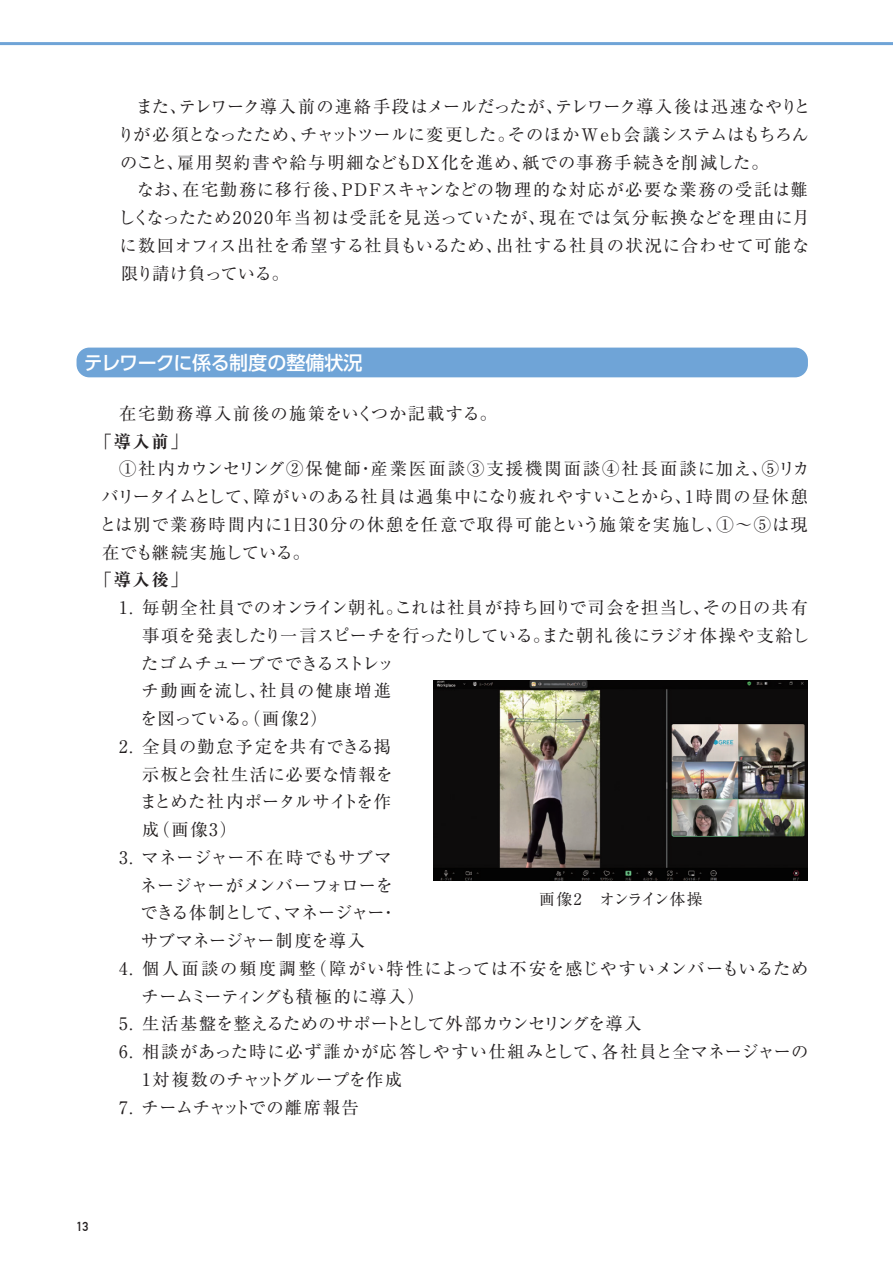
<style>
.page{position:relative;width:893px;height:1263px;background:#fff}
.page>*{position:absolute;margin:0;border:0;box-sizing:border-box;transform-origin:0 0}
.t1{font:500 19.05px "UD Shin Go Pr 6";letter-spacing:-.025em;color:#fff}
.t2{font:17.25px/27.8px "Ryumin Pr 6 N";letter-spacing:.02em;color:#231f20;text-align:justify}
.t3{font:17.25px/27.8px "Ryumin Pr 6 N";letter-spacing:.04em;color:#231f20}
.t4{font:17.25px/27.8px "Ryumin Pr 6 N";letter-spacing:-.01em;color:#231f20}
.t5{font:17.25px "Ryumin Pr 6 N";letter-spacing:-.005em;color:#231f20}
.t6{font:17.25px "Ryumin Pr 6 N";letter-spacing:.09em;color:#231f20}
.t7{font:700 expanded 17.25px "Ryumin Pr 6 N";letter-spacing:.1em;color:#231f20}
.t8{font:15.75px "Ryumin Pr 6 N";letter-spacing:-.055em;color:#231f20}
.t9{font:700 12.75px "DIN Alternate";color:#231f20}
</style>
<div class="page">
<div style="left:77px;top:348px;width:731px;height:29px;background:#6fa4d7;border-radius:13px"></div>
<hr style="left:0;top:42px;width:893px;height:3px;background:#6fa4d7">
<img style="left:434px;top:680px;width:374px;height:200px">
<p class="t2" style="left:117px;top:92px;width:695px;text-indent:18px">また、テレワーク導入前の連絡手段はメールだったが、テレワーク導入後は迅速なやりとりが必須となったため、チャットツールに変更した。そのほかWeb会議システムはもちろんのこと、雇用契約書や給与明細などもDX化を進め、紙での事務手続きを削減した。</p>
<p class="t2" style="left:118px;top:175px;width:693px;text-indent:19px">なお、在宅勤務に移行後、PDFスキャンなどの物理的な対応が必要な業務の受託は難しくなったため2020年当初は受託を見送っていたが、現在では気分転換などを理由に月に数回オフィス出社を希望する社員もいるため、出社する社員の状況に合わせて可能な限り請け負っている。</p>
<p class="t1" style="left:84px;top:347px;width:280px">テレワークに係る制度の整備状況</p>
<p class="t6" style="left:119px;top:400px;width:379px">在宅勤務導入前後の施策をいくつか記載する。</p>
<p class="t7" style="left:95px;top:427px;width:95px">「導入前」</p>
<p class="t2" style="left:99px;top:454px;width:712px;text-indent:20px">①社内カウンセリング②保健師・産業医面談③支援機関面談④社長面談に加え、⑤リカバリータイムとして、障がいのある社員は過集中になり疲れやすいことから、1時間の昼休憩とは別で業務時間内に1日30分の休憩を任意で取得可能という施策を実施し、①～⑤は現在でも継続実施している。</p>
<p class="t7" style="left:95px;top:566px;width:95px">「導入後」</p>
<p class="t2" style="left:140px;top:593px;width:671px;text-align:left;text-indent:-21px">1. 毎朝全社員でのオンライン朝礼。これは社員が持ち回りで司会を担当し、その日の共有事項を発表したり一言スピーチを行ったりしている。また朝礼後にラジオ体操や支給したゴムチューブでできるストレッ<br>チ動画を流し、社員の健康増進<br>を図っている。（画像2）</p>
<p class="t2" style="left:140px;top:732px;width:255px;text-indent:-20px">2. 全員の勤怠予定を共有できる掲示板と会社生活に必要な情報をまとめた社内ポータルサイトを作成（画像3）</p>
<p class="t4" style="left:140px;top:843px;width:259px;text-indent:-20px">3. マネージャー不在時でもサブマネージャーがメンバーフォローをできる体制として、マネージャー・サブマネージャー制度を導入</p>
<p class="t3" style="left:142px;top:954px;width:668px;text-indent:-22px">4. 個人面談の頻度調整（障がい特性によっては不安を感じやすいメンバーもいるためチームミーティングも積極的に導入）</p>
<p class="t5" style="left:119px;top:1010px;width:524px">5. 生活基盤を整えるためのサポートとして外部カウンセリングを導入</p>
<p class="t3" style="left:142px;top:1037px;width:668px;text-indent:-23px">6. 相談があった時に必ず誰かが応答しやすい仕組みとして、各社員と全マネージャーの<br>1対複数のチャットグループを作成</p>
<p class="t5" style="left:119px;top:1094px;width:241px">7. チームチャットでの離席報告</p>
<p class="t8" style="left:539px;top:886px;width:165px">画像2　オンライン体操</p>
<p class="t9" style="left:77px;top:1217px;width:14px">13</p>
</div>
